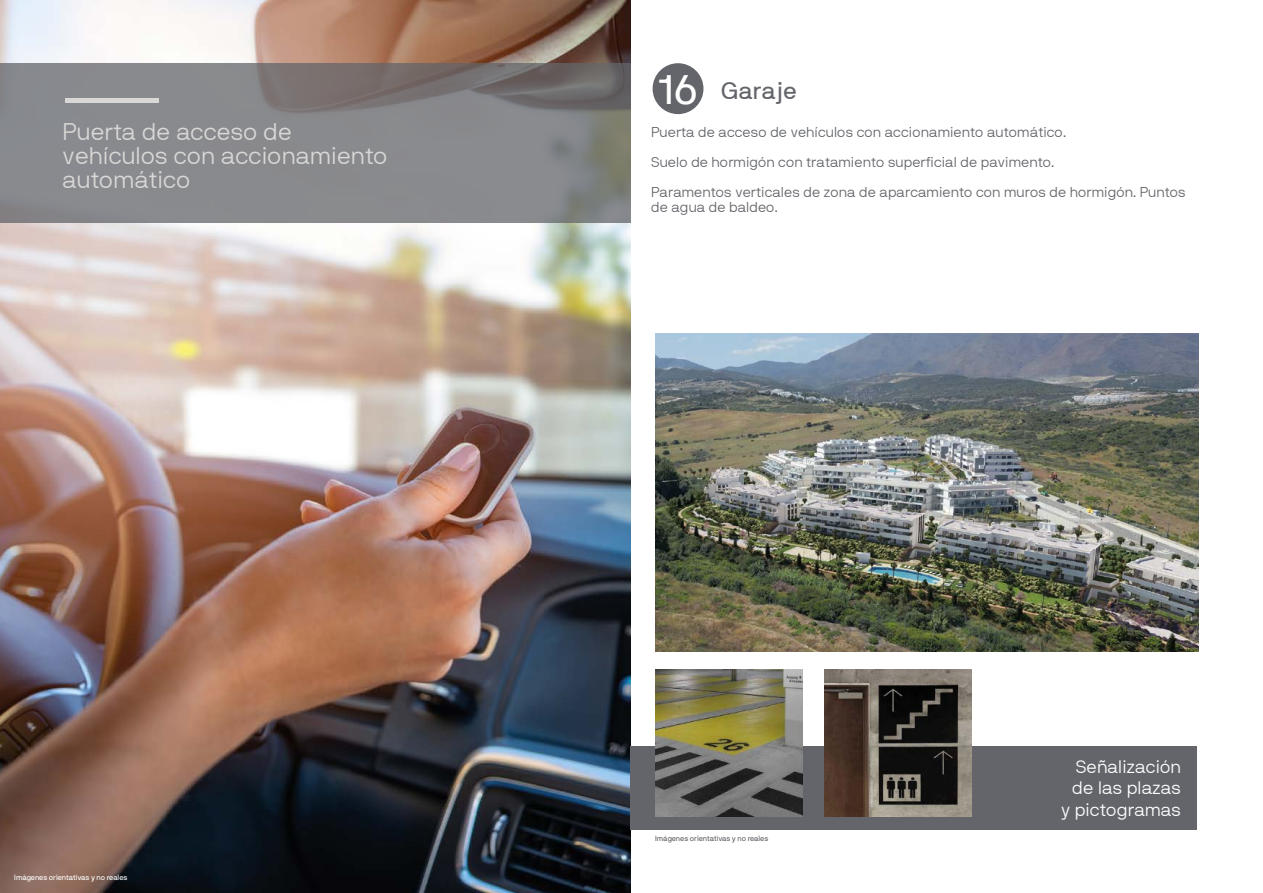
<style>
.page{position:relative;width:1263px;height:893px;background:#fff}
.page>*{position:absolute;margin:0;border:0;box-sizing:border-box;transform-origin:0 0}
.t1{font:24px/24px "NB International Light Webfont";color:#d9d8d7}
.t2{font:24px "NB International Regular Webfont";color:#63656a}
.t3{font:18px/21.6px "NB International Light Webfont";color:#fff;text-align:right}
.t4{font:14.25px/30px "NB International Light Webfont";color:#63656a}
.t5{font:7.5px "NB International Pro";color:#fff}
.t6{font:7.5px "NB International Pro";color:#63656a}
.s1{font-size:41.1px;color:#fff}
</style>
<div class="page">
<img style="left:0;top:0;width:630px;height:892px">
<svg style="left:0;top:63px;width:631px;height:160px;fill:#898a8d"></svg>
<div style="left:653px;top:63px;width:50px;height:51px;background:#63656a;border-radius:50%"></div>
<div style="left:65px;top:98px;width:93px;height:5px;background:#d9d8d7"></div>
<div style="left:630px;top:746px;width:567px;height:83px;background:#63656a"></div>
<img style="left:656px;top:670px;width:146px;height:147px">
<img style="left:656px;top:334px;width:543px;height:318px">
<img style="left:824px;top:670px;width:147px;height:147px">
<h1 class="t1" style="left:63px;top:120px;width:327px">Puerta de acceso de vehículos con accionamiento automático</h1>
<p class="t5" style="left:14px;top:873px;width:115px">Imágenes orientativas y no reales</p>
<h1 class="t2" style="left:659px;top:77px;width:140px"><span class="s1">16</span> Garaje</h1>
<p class="t4" style="left:651px;top:117px;width:536px">Puerta de acceso de vehículos con accionamiento automático.<br>Suelo de hormigón con tratamiento superficial de pavimento.<br>Paramentos verticales de zona de aparcamiento con muros de hormigón. Puntos</p>
<p class="t4" style="left:651px;top:192px;width:128px">de agua de baldeo.</p>
<p class="t6" style="left:655px;top:834px;width:115px">Imágenes orientativas y no reales</p>
<p class="t3" style="left:1061px;top:755px;width:122px">Señalización de las plazas y pictogramas</p>
</div>
